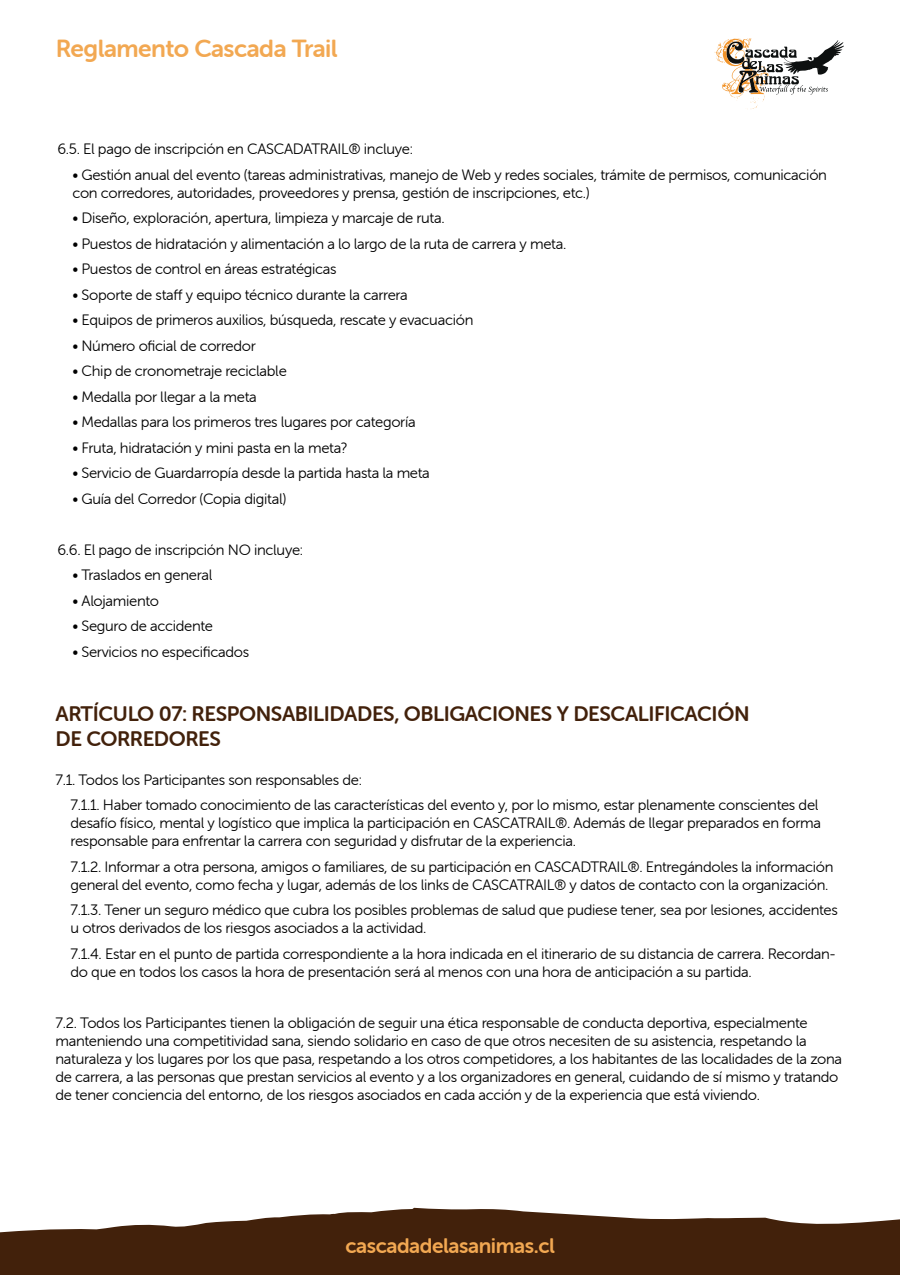
<style>
.page{position:relative;width:900px;height:1275px;background:#fff}
.page>*{position:absolute;margin:0;border:0;box-sizing:border-box;transform-origin:0 0}
.t1{font:24.75px "Museo Sans Rounded 700";letter-spacing:-.02em;color:#f2a852}
.t2{font:21px/25.2px "Museo Sans Rounded 700";letter-spacing:-.02em;color:#42210b}
.t3{font:21px "Museo Sans Rounded 700";letter-spacing:-.02em;color:#f2a852}
.t4{font:15px/18px "Museo Sans Rounded 300";letter-spacing:-.02em;color:#000}
</style>
<div class="page">
<svg style="left:714px;top:38px;width:130px;height:71px"></svg>
<svg style="left:0;top:1207px;width:900px;height:68px;fill:#42210b"></svg>
<h1 class="t1" style="left:56px;top:35px;width:283px">Reglamento Cascada Trail</h1>
<p class="t4" style="left:57px;top:140px;width:357px">6.5. El pago de inscripción en CASCADATRAIL® incluye:</p>
<p class="t4" style="left:72px;top:166px;width:756px">• Gestión anual del evento (tareas administrativas, manejo de Web y redes sociales, trámite de permisos, comunicación con corredores, autoridades, proveedores y prensa, gestión de inscripciones, etc.)</p>
<p class="t4" style="left:72px;top:209px;width:374px">• Diseño, exploración, apertura, limpieza y marcaje de ruta.</p>
<p class="t4" style="left:72px;top:235px;width:495px">• Puestos de hidratación y alimentación a lo largo de la ruta de carrera y meta.</p>
<p class="t4" style="left:72px;top:260px;width:266px">• Puestos de control en áreas estratégicas</p>
<p class="t4" style="left:72px;top:286px;width:337px">• Soporte de staff y equipo técnico durante la carrera</p>
<p class="t4" style="left:72px;top:311px;width:403px">• Equipos de primeros auxilios, búsqueda, rescate y evacuación</p>
<p class="t4" style="left:72px;top:337px;width:185px">• Número oficial de corredor</p>
<p class="t4" style="left:72px;top:362px;width:216px">• Chip de cronometraje reciclable</p>
<p class="t4" style="left:72px;top:388px;width:186px">• Medalla por llegar a la meta</p>
<p class="t4" style="left:72px;top:413px;width:345px">• Medallas para los primeros tres lugares por categoría</p>
<p class="t4" style="left:72px;top:439px;width:276px">• Fruta, hidratación y mini pasta en la meta?</p>
<p class="t4" style="left:72px;top:464px;width:359px">• Servicio de Guardarropía desde la partida hasta la meta</p>
<p class="t4" style="left:72px;top:490px;width:215px">• Guía del Corredor (Copia digital)</p>
<p class="t4" style="left:57px;top:541px;width:247px">6.6. El pago de inscripción NO incluye:</p>
<p class="t4" style="left:72px;top:566px;width:141px">• Traslados en general</p>
<p class="t4" style="left:72px;top:592px;width:88px">• Alojamiento</p>
<p class="t4" style="left:72px;top:617px;width:142px">• Seguro de accidente</p>
<p class="t4" style="left:72px;top:643px;width:178px">• Servicios no especificados</p>
<h2 class="t2" style="left:56px;top:701px;width:696px">ARTÍCULO 07: RESPONSABILIDADES, OBLIGACIONES Y DESCALIFICACIÓN<br>DE CORREDORES</h2>
<p class="t4" style="left:70px;top:767px;width:750px;line-height:25.5px;text-indent:-15px">7.1. Todos los Participantes son responsables de:<br>7.1.1. Haber tomado conocimiento de las características del evento y, por lo mismo, estar plenamente conscientes del</p>
<p class="t4" style="left:70px;top:814px;width:752px">desafío físico, mental y logístico que implica la participación en CASCATRAIL®. Además de llegar preparados en forma responsable para enfrentar la carrera con seguridad y disfrutar de la experiencia.</p>
<p class="t4" style="left:70px;top:858px;width:765px">7.1.2. Informar a otra persona, amigos o familiares, de su participación en CASCADTRAIL®. Entregándoles la información general del evento, como fecha y lugar, además de los links de CASCATRAIL® y datos de contacto con la organización.</p>
<p class="t4" style="left:70px;top:901px;width:769px">7.1.3. Tener un seguro médico que cubra los posibles problemas de salud que pudiese tener, sea por lesiones, accidentes u otros derivados de los riesgos asociados a la actividad.</p>
<p class="t4" style="left:70px;top:945px;width:767px">7.1.4. Estar en el punto de partida correspondiente a la hora indicada en el itinerario de su distancia de carrera. Recordan&shy;do que en todos los casos la hora de presentación será al menos con una hora de anticipación a su partida.</p>
<p class="t4" style="left:56px;top:1014px;width:788px">7.2. Todos los Participantes tienen la obligación de seguir una ética responsable de conducta deportiva, especialmente manteniendo una competitividad sana, siendo solidario en caso de que otros necesiten de su asistencia, respetando la naturaleza y los lugares por los que pasa, respetando a los otros competidores, a los habitantes de las localidades de la zona de carrera, a las personas que prestan servicios al evento y a los organizadores en general, cuidando de sí mismo y tratando de tener conciencia del entorno, de los riesgos asociados en cada acción y de la experiencia que está viviendo.</p>
<h2 class="t3" style="left:345px;top:1234px;width:211px">cascadadelasanimas.cl</h2>
</div>
